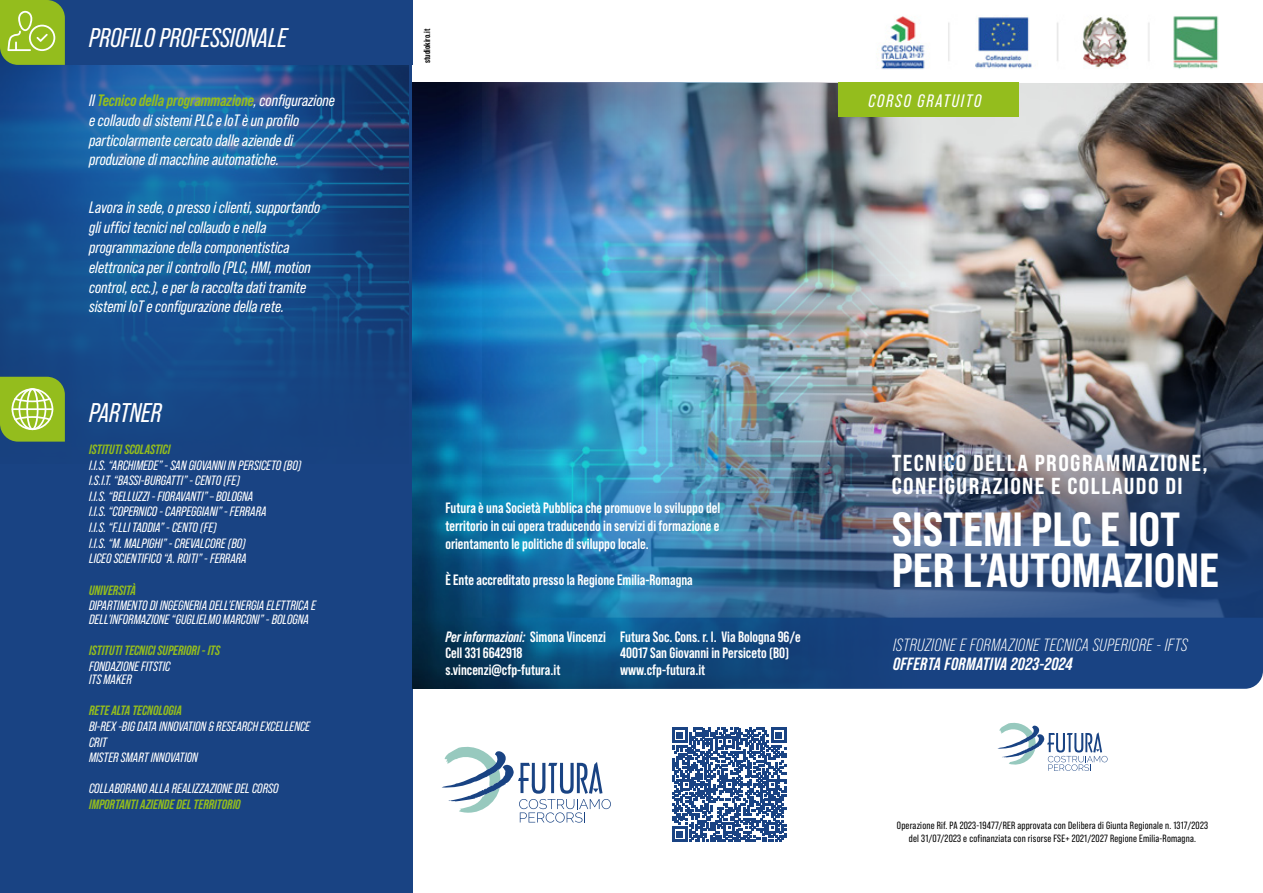
<style>
.page{position:relative;width:1263px;height:893px;background:#fff}
.page>*{position:absolute;margin:0;border:0;box-sizing:border-box;transform-origin:0 0}
.t1{font:47.85px/41.2px "Bebas Neue Pro Sm E Eb";color:#fff}
.t2{font:italic 27px "Bebas Neue Pro";color:#fff}
.t3{font:23.1px/23.1px "Bebas Neue Pro Sm E Eb";letter-spacing:.06em;color:#fff}
.t4{font:italic 18px "Bebas Neue Pro";letter-spacing:.1em;color:#fff}
.t5{font:italic 17.7px "Bebas Neue Pro";letter-spacing:.02em;color:#fff}
.t6{font:italic 700 17.7px "Bebas Neue Pro";letter-spacing:.02em;color:#fff}
.t7{font:italic 16.5px/19.8px "Bebas Neue Pro";color:#fff}
.t8{font:700 15px/16.5px "Bebas Neue Pro";color:#fff}
.t9{font:italic 13.5px/15.6px "Bebas Neue Pro";color:#fff}
.t10{font:italic 700 13.5px "Bebas Neue Pro";color:#94bd1d}
.t11{font:10.5px/12.6px "Bebas Neue Pro";letter-spacing:.02em;color:#000;text-align:center}
.t12{font:700 9px "Bebas Neue Pro";color:#000}
.s1{font-weight:700;color:#94bd1d}
.s2{font-style:italic}
</style>
<div class="page">
<img style="left:1040px;top:83px;width:223px;height:279px">
<div style="left:0;top:0;width:413px;height:893px;background:#194383"></div>
<img style="left:0;top:65px;width:409px;height:327px">
<img style="left:1040px;top:362px;width:223px;height:256px">
<div style="left:412px;top:0;width:851px;height:83px;background:#fff"></div>
<div style="left:399px;top:698px;width:254px;height:173px;background:#fff"></div>
<svg style="left:442px;top:746px;width:169px;height:77px"></svg>
<div style="left:412px;top:618px;width:851px;height:71px;background:#194383"></div>
<img style="left:413px;top:83px;width:627px;height:606px">
<svg style="left:0;top:0;width:65px;height:65px;background:#98bd34"></svg>
<svg style="left:0;top:377px;width:65px;height:65px;background:#9fc243"></svg>
<hr style="left:0;top:0;width:44px;height:1px;background:#94bd1d">
<hr style="left:0;top:0;width:1px;height:47px;background:#94bd1d">
<div style="left:838px;top:83px;width:180px;height:34px;background:#94bd1d"></div>
<svg style="left:672px;top:728px;width:114px;height:114px"></svg>
<svg style="left:997px;top:722px;width:110px;height:49px"></svg>
<img style="left:877px;top:15px;width:342px;height:55px">
<h2 class="t2" style="left:89px;top:22px;width:199px">PROFILO PROFESSIONALE</h2>
<p class="t7" style="left:89px;top:90px;width:247px">Il <span class="s1">Tecnico della programmazione</span>, configurazione e collaudo di sistemi PLC e IoT è un profilo particolarmente cercato dalle aziende di produzione di macchine automatiche.</p>
<p class="t7" style="left:89px;top:198px;width:233px">Lavora in sede, o presso i clienti, supportando gli uffici tecnici nel collaudo e nella programmazione della componentistica elettronica per il controllo (PLC, HMI, motion control, ecc.), e per la raccolta dati tramite sistemi IoT e configurazione della rete.</p>
<h2 class="t2" style="left:89px;top:397px;width:74px">PARTNER</h2>
<p class="t10" style="left:89px;top:442px;width:83px">ISTITUTI SCOLASTICI</p>
<p class="t9" style="left:89px;top:457px;width:214px">I.I.S. “ARCHIMEDE” - SAN GIOVANNI IN PERSICETO (BO)<br>I.S.I.T. “BASSI-BURGATTI” - CENTO (FE)<br>I.I.S. “BELLUZZI - FIORAVANTI” – BOLOGNA<br>I.I.S. “COPERNICO - CARPEGGIANI” - FERRARA<br>I.I.S. “F.LLI TADDIA” - CENTO (FE)<br>I.I.S. “M. MALPIGHI” - CREVALCORE (BO)<br>LICEO SCIENTIFICO “A. ROITI” - FERRARA</p>
<p class="t10" style="left:89px;top:582px;width:48px">UNIVERSITÀ</p>
<p class="t9" style="left:89px;top:599px;width:228px;line-height:13.5px">DIPARTIMENTO DI INGEGNERIA DELL’ENERGIA ELETTRICA E<br>DELL’INFORMAZIONE “GUGLIELMO MARCONI” - BOLOGNA</p>
<p class="t10" style="left:89px;top:642px;width:133px">ISTITUTI TECNICI SUPERIORI - ITS</p>
<p class="t9" style="left:89px;top:659px;width:83px;line-height:13.5px">FONDAZIONE FITSTIC<br>ITS MAKER</p>
<p class="t10" style="left:89px;top:703px;width:94px">RETE ALTA TECNOLOGIA</p>
<p class="t9" style="left:89px;top:718px;width:222px">BI-REX -BIG DATA INNOVATION &amp; RESEARCH EXCELLENCE<br>CRIT<br>MISTER SMART INNOVATION</p>
<p class="t9" style="left:89px;top:781px;width:191px">COLLABORANO ALLA REALIZZAZIONE DEL CORSO</p>
<p class="t10" style="left:89px;top:797px;width:153px">IMPORTANTI AZIENDE DEL TERRITORIO</p>
<p class="t12" style="left:422px;top:63px;width:36px;rotate:-90deg">studiokiro.it</p>
<h3 class="t4" style="left:868px;top:91px;width:114px">CORSO GRATUITO</h3>
<p class="t8" style="left:445px;top:498px;width:276px;line-height:18px;text-align:justify">Futura è una Società Pubblica che promuove lo sviluppo del territorio in cui opera traducendo in servizi di formazione e orientamento le politiche di sviluppo locale.</p>
<p class="t8" style="left:445px;top:571px;width:249px">È Ente accreditato presso la Regione Emilia-Romagna</p>
<p class="t8" style="left:445px;top:628px;width:162px"><span class="s2">Per informazioni:</span> Simona Vincenzi<br>Cell 331 6642918 s.vincenzi@cfp-futura.it</p>
<p class="t8" style="left:620px;top:628px;width:182px">Futura Soc. Cons. r. l. Via Bologna 96/e<br>40017 San Giovanni in Persiceto (BO) www.cfp-futura.it</p>
<h3 class="t3" style="left:892px;top:451px;width:317px">TECNICO DELLA PROGRAMMAZIONE,<br>CONFIGURAZIONE E COLLAUDO DI</h3>
<h1 class="t1" style="left:892px;top:507px;width:329px">SISTEMI PLC E IOT<br>PER L’AUTOMAZIONE</h1>
<h3 class="t5" style="left:893px;top:635px;width:296px">ISTRUZIONE E FORMAZIONE TECNICA SUPERIORE - IFTS</h3>
<h3 class="t6" style="left:893px;top:653px;width:181px">OFFERTA FORMATIVA 2023-2024</h3>
<p class="t11" style="left:897px;top:819px;width:313px">Operazione Rif. PA 2023-19477/RER approvata con Delibera di Giunta Regionale n. 1317/2023 del 31/07/2023 e cofinanziata con risorse FSE+ 2021/2027 Regione Emilia-Romagna.</p>
</div>
